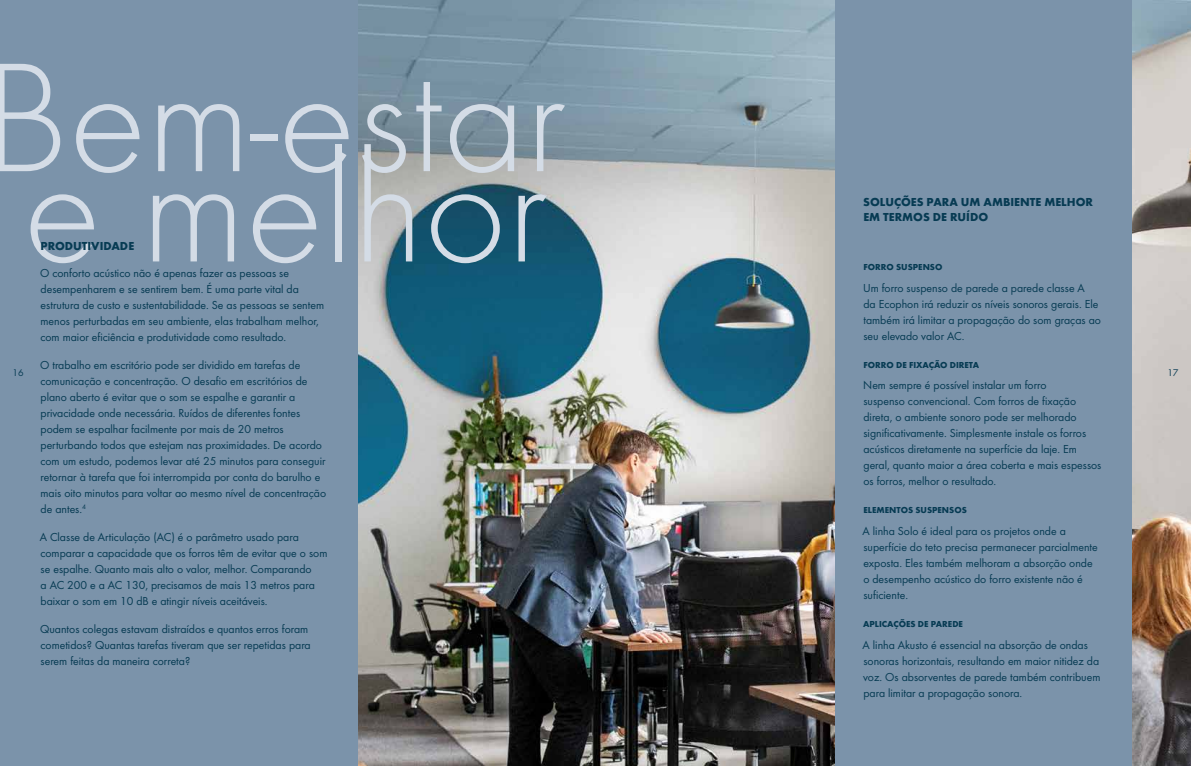
<style>
.page{position:relative;width:1191px;height:766px;background:#fff}
.page>*{position:absolute;margin:0;border:0;box-sizing:border-box;transform-origin:0 0}
.t1{font:300 160.8px "Futura";color:#d4dce6}
.t2{font:12px/16px "Futura Boo";color:#073b53}
.t3{font:700 12px/15px "Futura";color:#073b53}
.t4{font:10px "Futura Boo";color:#073b53}
.t5{font:700 9px "Futura";color:#073b53}
</style>
<div class="page">
<img style="left:358px;top:0;width:833px;height:765px">
<div style="left:835px;top:0;width:297px;height:765px;background:#7b93aa"></div>
<div style="left:0;top:0;width:358px;height:765px;background:#7b93aa"></div>
<h1 class="t1" style="left:-17px;top:27px;width:586px">Bem-estar</h1>
<h1 class="t1" style="left:23px;top:117px;width:527px">e melhor</h1>
<p class="t3" style="left:863px;top:194px;width:231px">SOLUÇÕES PARA UM AMBIENTE MELHOR<br>EM TERMOS DE RUÍDO</p>
<p class="t3" style="left:40px;top:238px;width:95px">PRODUTIVIDADE</p>
<p class="t2" style="left:40px;top:265px;width:285px">O conforto acústico não é apenas fazer as pessoas se desempenharem e se sentirem bem. É uma parte vital da estrutura de custo e sustentabilidade. Se as pessoas se sentem menos perturbadas em seu ambiente, elas trabalham melhor, com maior eficiência e produtividade como resultado.</p>
<p class="t2" style="left:40px;top:357px;width:287px">O trabalho em escritório pode ser dividido em tarefas de comunicação e concentração. O desafio em escritórios de plano aberto é evitar que o som se espalhe e garantir a privacidade onde necessária. Ruídos de diferentes fontes podem se espalhar facilmente por mais de 20 metros perturbando todos que estejam nas proximidades. De acordo com um estudo, podemos levar até 25 minutos para conseguir retornar à tarefa que foi interrompida por conta do barulho e mais oito minutos para voltar ao mesmo nível de concentração de antes.<sup>4</sup></p>
<p class="t2" style="left:40px;top:529px;width:289px">A Classe de Articulação (AC) é o parâmetro usado para comparar a capacidade que os forros têm de evitar que o som se espalhe. Quanto mais alto o valor, melhor. Comparando<br>a AC 200 e a AC 130, precisamos de mais 13 metros para baixar o som em 10 dB e atingir níveis aceitáveis.</p>
<p class="t2" style="left:40px;top:621px;width:272px">Quantos colegas estavam distraídos e quantos erros foram cometidos? Quantas tarefas tiveram que ser repetidas para serem feitas da maneira correta?</p>
<p class="t5" style="left:863px;top:261px;width:80px">FORRO SUSPENSO</p>
<p class="t2" style="left:863px;top:280px;width:239px">Um forro suspenso de parede a parede classe A<br>da Ecophon irá reduzir os níveis sonoros gerais. Ele também irá limitar a propagação do som graças ao seu elevado valor AC.</p>
<p class="t5" style="left:863px;top:359px;width:117px">FORRO DE FIXAÇÃO DIRETA</p>
<p class="t2" style="left:863px;top:377px;width:240px">Nem sempre é possível instalar um forro<br>suspenso convencional. Com forros de fixação direta, o ambiente sonoro pode ser melhorado significativamente. Simplesmente instale os forros acústicos diretamente na superfície da laje. Em geral, quanto maior a área coberta e mais espessos os forros, melhor o resultado.</p>
<p class="t5" style="left:863px;top:504px;width:105px">ELEMENTOS SUSPENSOS</p>
<p class="t2" style="left:862px;top:523px;width:237px">A linha Solo é ideal para os projetos onde a superfície do teto precisa permanecer parcialmente exposta. Eles também melhoram a absorção onde o desempenho acústico do forro existente não é suficiente.</p>
<p class="t5" style="left:863px;top:618px;width:101px">APLICAÇÕES DE PAREDE</p>
<p class="t2" style="left:862px;top:637px;width:239px">A linha Akusto é essencial na absorção de ondas sonoras horizontais, resultando em maior nitidez da voz. Os absorventes de parede também contribuem para limitar a propagação sonora.</p>
<p class="t4" style="left:12px;top:366px;width:13px">16</p>
<p class="t4" style="left:1167px;top:366px;width:13px">17</p>
</div>
